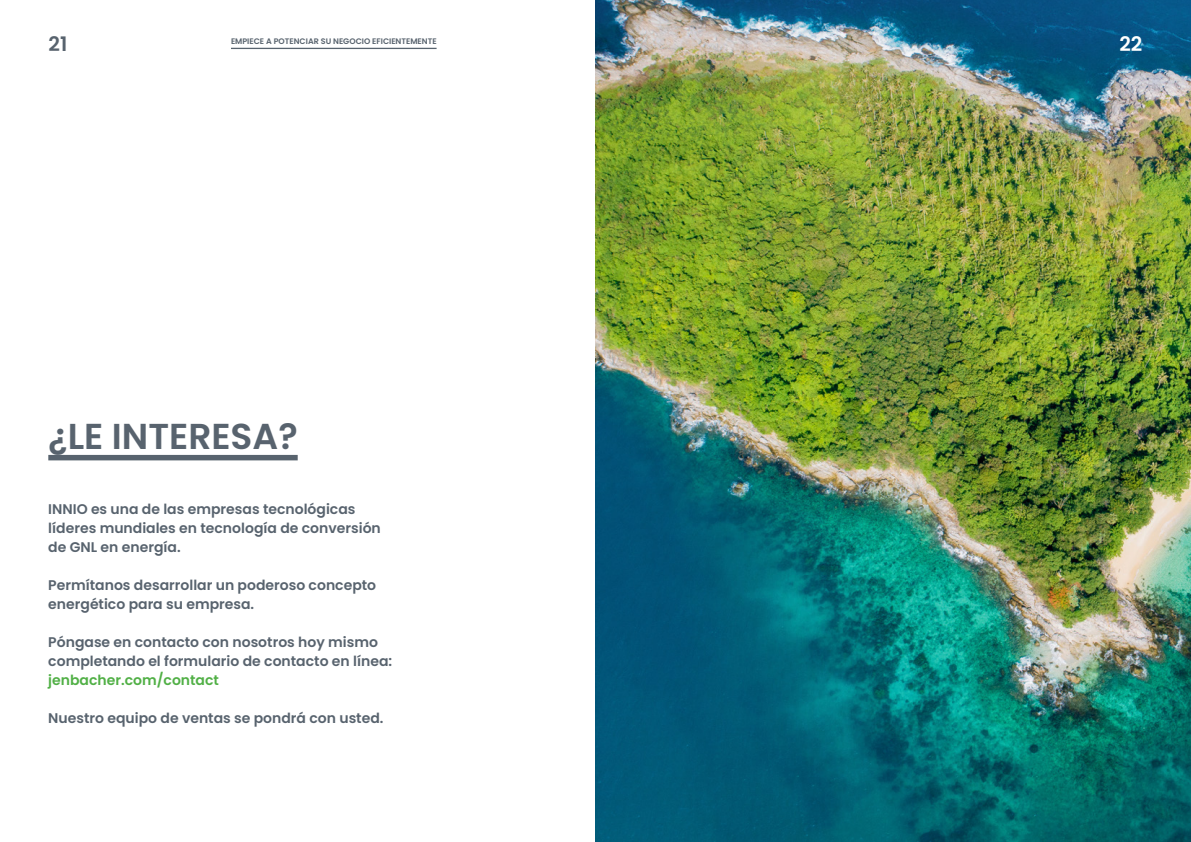
<style>
.page{position:relative;width:1191px;height:842px;background:#fff}
.page>*{position:absolute;margin:0;border:0;box-sizing:border-box;transform-origin:0 0}
.t1{font:600 36px "Poppins";color:#58636e}
.t2{font:600 20px "Poppins";color:#58636e}
.t3{font:600 20px "Poppins";color:#fff}
.t4{font:600 14px/19px "Poppins";color:#58636e}
.t5{font:600 14px "Poppins";color:#51b046}
.t6{font:600 8px "Poppins";color:#58636e}
</style>
<div class="page">
<img style="left:595px;top:0;width:596px;height:842px">
<hr style="left:231px;top:48px;width:205px;height:1px;background:#58636e">
<div style="left:48px;top:455px;width:250px;height:5px;background:#58636e"></div>
<h2 class="t2" style="left:49px;top:32px;width:20px">21</h2>
<h2 class="t3" style="left:1119px;top:32px;width:24px">22</h2>
<p class="t6" style="left:231px;top:37px;width:207px">EMPIECE A POTENCIAR SU NEGOCIO EFICIENTEMENTE</p>
<h1 class="t1" style="left:48px;top:415px;width:251px">¿LE INTERESA?</h1>
<p class="t4" style="left:48px;top:500px;width:334px">INNIO es una de las empresas tecnológicas líderes mundiales en tecnología de conversión de GNL en energía.</p>
<p class="t4" style="left:48px;top:576px;width:329px">Permítanos desarrollar un poderoso concepto energético para su empresa.</p>
<p class="t4" style="left:48px;top:633px;width:345px">Póngase en contacto con nosotros hoy mismo completando el formulario de contacto en línea:</p>
<p class="t5" style="left:48px;top:672px;width:172px">jenbacher.com/contact</p>
<p class="t4" style="left:48px;top:709px;width:337px">Nuestro equipo de ventas se pondrá con usted.</p>
</div>
